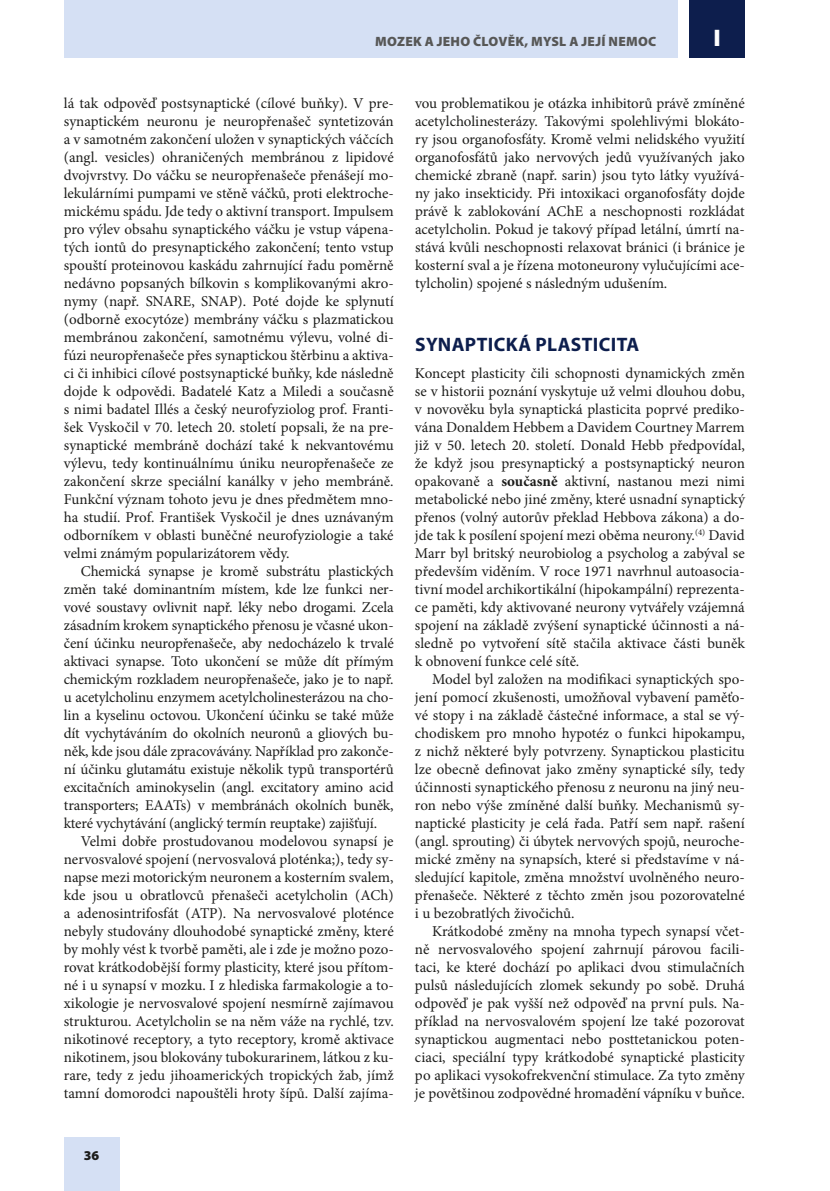
<style>
.page{position:relative;width:830px;height:1191px;background:#fff}
.page>*{position:absolute;margin:0;border:0;box-sizing:border-box;transform-origin:0 0}
.t1{font:900 24px "Myriad Pro";color:#fff}
.t2{font:700 19.5px "Myriad Pro";letter-spacing:.02em;color:#0d1e4d}
.t3{font:15px/18px "Minion Pro";letter-spacing:-.005em;color:#1d1d1b;text-align:justify}
.t4{font:900 13.5px "Myriad Pro";letter-spacing:.02em;color:#575756}
.t5{font:900 13.5px "Myriad Pro";color:#1d1d1b}
.s1{font-weight:700}
</style>
<div class="page">
<div style="left:689px;top:0;width:55px;height:57px;background:#0d1e4d"></div>
<div style="left:64px;top:0;width:613px;height:57px;background:#d5e0f4"></div>
<div style="left:64px;top:1137px;width:55px;height:54px;background:#d5e0f4"></div>
<p class="t4" style="left:375px;top:34px;width:283px">MOZEK A JEHO ČLOVĚK, MYSL A JEJÍ NEMOC</p>
<h1 class="t1" style="left:713px;top:25px;width:9px">I</h1>
<p class="t3" style="left:64px;top:94px;width:331px">lá tak odpověď postsynaptické (cílové buňky). V pre&shy;synaptickém neuronu je neuropřenašeč syntetizován a v samotném zakončení uložen v synaptických váčcích (angl. vesicles) ohraničených membránou z lipidové dvojvrstvy. Do váčku se neuropřenašeče přenášejí mo&shy;lekulárními pumpami ve stěně váčků, proti elektroche&shy;mickému spádu. Jde tedy o aktivní transport. Impulsem pro výlev obsahu synaptického váčku je vstup vápena&shy;tých iontů do presynaptického zakončení; tento vstup spouští proteinovou kaskádu zahrnující řadu poměrně nedávno popsaných bílkovin s komplikovanými akro&shy;nymy (např. SNARE, SNAP). Poté dojde ke splynutí (odborně exocytóze) membrány váčku s plazmatickou membránou zakončení, samotnému výlevu, volné di&shy;fúzi neuropřenašeče přes synaptickou štěrbinu a aktiva&shy;ci či inhibici cílové postsynaptické buňky, kde následně dojde k odpovědi. Badatelé Katz a Miledi a současně s nimi badatel Illés a český neurofyziolog prof. Franti&shy;šek Vyskočil v 70. letech 20. století popsali, že na pre&shy;synaptické membráně dochází také k nekvantovému výlevu, tedy kontinuálnímu úniku neuropřenašeče ze zakončení skrze speciální kanálky v jeho membráně.<br>Funkční význam tohoto jevu je dnes předmětem mno&shy;ha studií. Prof. František Vyskočil je dnes uznávaným odborníkem v oblasti buněčné neurofyziologie a také velmi známým popularizátorem vědy.</p>
<p class="t3" style="left:64px;top:562px;width:331px;text-indent:17px">Chemická synapse je kromě substrátu plastických změn také dominantním místem, kde lze funkci ner&shy;vové soustavy ovlivnit např. léky nebo drogami. Zcela zásadním krokem synaptického přenosu je včasné ukon&shy;čení účinku neuropřenašeče, aby nedocházelo k trvalé aktivaci synapse. Toto ukončení se může dít přímým chemickým rozkladem neuropřenašeče, jako je to např. u acetylcholinu enzymem acetylcholinesterázou na cho&shy;lin a kyselinu octovou. Ukončení účinku se také může dít vychytáváním do okolních neuronů a gliových bu&shy;něk, kde jsou dále zpracovávány. Například pro zakonče&shy;ní účinku glutamátu existuje několik typů transportérů excitačních aminokyselin (angl. excitatory amino acid transporters; EAATs) v membránách okolních buněk, které vychytávání (anglický termín reuptake) zajišťují.</p>
<p class="t3" style="left:64px;top:832px;width:331px;text-indent:17px">Velmi dobře prostudovanou modelovou synapsí je nervosvalové spojení (nervosvalová ploténka;), tedy sy&shy;napse mezi motorickým neuronem a kosterním svalem, kde jsou u obratlovců přenašeči acetylcholin (ACh) a adenosintrifosfát (ATP). Na nervosvalové ploténce nebyly studovány dlouhodobé synaptické změny, které by mohly vést k tvorbě paměti, ale i zde je možno pozo&shy;rovat krátkodobější formy plasticity, které jsou přítom&shy;né i u synapsí v mozku. I z hlediska farmakologie a to&shy;xikologie je nervosvalové spojení nesmírně zajímavou strukturou. Acetylcholin se na něm váže na rychlé, tzv. nikotinové receptory, a tyto receptory, kromě aktivace nikotinem, jsou blokovány tubokurarinem, látkou z ku&shy;rare, tedy z jedu jihoamerických tropických žab, jímž tamní domorodci napouštěli hroty šípů. Další zajíma-</p>
<p class="t5" style="left:84px;top:1147px;width:17px">36</p>
<p class="t3" style="left:415px;top:94px;width:331px">vou problematikou je otázka inhibitorů právě zmíněné acetylcholinesterázy. Takovými spolehlivými blokáto&shy;ry jsou organofosfáty. Kromě velmi nelidského využití organofosfátů jako nervových jedů využívaných jako chemické zbraně (např. sarin) jsou tyto látky využívá&shy;ny jako insekticidy. Při intoxikaci organofosfáty dojde právě k zablokování AChE a neschopnosti rozkládat acetylcholin. Pokud je takový případ letální, úmrtí na&shy;stává kvůli neschopnosti relaxovat bránici (i bránice je kosterní sval a je řízena motoneurony vylučujícími ace&shy;tylcholin) spojené s následným udušením.</p>
<h2 class="t2" style="left:415px;top:332px;width:223px">SYNAPTICKÁ PLASTICITA</h2>
<p class="t3" style="left:415px;top:364px;width:331px">Koncept plasticity čili schopnosti dynamických změn se v historii poznání vyskytuje už velmi dlouhou dobu, v novověku byla synaptická plasticita poprvé prediko&shy;vána Donaldem Hebbem a Davidem Courtney Marrem již v 50. letech 20. století. Donald Hebb předpovídal, že když jsou presynaptický a postsynaptický neuron opakovaně a <span class="s1">současně</span> aktivní, nastanou mezi nimi metabolické nebo jiné změny, které usnadní synaptický přenos (volný autorův překlad Hebbova zákona) a do&shy;jde tak k posílení spojení mezi oběma neurony.<sup>(4)</sup> David Marr byl britský neurobiolog a psycholog a zabýval se především viděním. V roce 1971 navrhnul autoasocia&shy;tivní model archikortikální (hipokampální) reprezenta&shy;ce paměti, kdy aktivované neurony vytvářely vzájemná spojení na základě zvýšení synaptické účinnosti a ná&shy;sledně po vytvoření sítě stačila aktivace části buněk k obnovení funkce celé sítě.</p>
<p class="t3" style="left:415px;top:670px;width:331px;text-indent:17px">Model byl založen na modifikaci synaptických spo&shy;jení pomocí zkušenosti, umožňoval vybavení paměťo&shy;vé stopy i na základě částečné informace, a stal se vý&shy;chodiskem pro mnoho hypotéz o funkci hipokampu, z nichž některé byly potvrzeny. Synaptickou plasticitu lze obecně definovat jako změny synaptické síly, tedy účinnosti synaptického přenosu z neuronu na jiný neu&shy;ron nebo výše zmíněné další buňky. Mechanismů sy&shy;naptické plasticity je celá řada. Patří sem např. rašení (angl. sprouting) či úbytek nervových spojů, neuroche&shy;mické změny na synapsích, které si představíme v ná&shy;sledující kapitole, změna množství uvolněného neuro&shy;přenašeče. Některé z těchto změn jsou pozorovatelné i u bezobratlých živočichů.</p>
<p class="t3" style="left:415px;top:922px;width:331px;text-indent:17px">Krátkodobé změny na mnoha typech synapsí včet&shy;ně nervosvalového spojení zahrnují párovou facili&shy;taci, ke které dochází po aplikaci dvou stimulačních pulsů následujících zlomek sekundy po sobě. Druhá odpověď je pak vyšší než odpověď na první puls. Na&shy;příklad na nervosvalovém spojení lze také pozorovat synaptickou augmentaci nebo posttetanickou poten&shy;ciaci, speciální typy krátkodobé synaptické plasticity po aplikaci vysokofrekvenční stimulace. Za tyto změny je povětšinou zodpovědné hromadění vápníku v buňce.</p>
</div>
